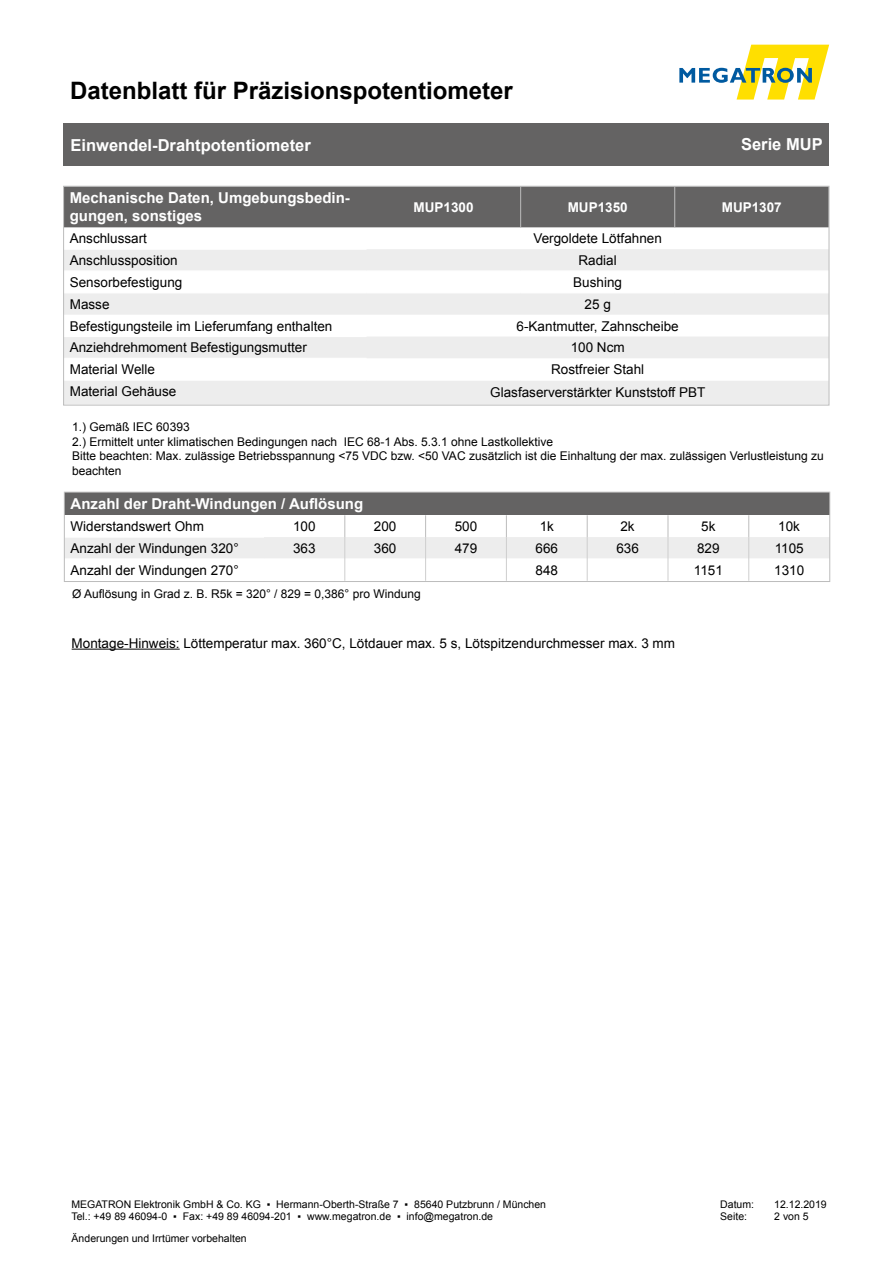
<style>
.page{position:relative;width:893px;height:1263px;background:#fff}
.page>*{position:absolute;margin:0;border:0;box-sizing:border-box;transform-origin:0 0}
.t1{font:700 24px "Arial";color:#000}
.t2{font:700 16.5px "Arial";color:#fff}
.t3{font:700 15px/18px "Arial";color:#fff}
.t4{font:13.5px "Arial";color:#000}
.t5{font:700 13.5px "Arial";color:#fff}
.t6{font:12px/14.4px "Arial";color:#000}
.t7{font:10.5px/12.6px "Arial";color:#000}
</style>
<div class="page">
<svg style="left:679px;top:45px;width:150px;height:55px"></svg>
<div style="left:64px;top:123px;width:765px;height:43px;background:#646363"></div>
<div style="left:65px;top:188px;width:762px;height:39px;background:#646363"></div>
<svg style="left:65px;top:249px;width:762px;height:154px;fill:#ededed"></svg>
<hr style="left:64px;top:249px;width:303px;height:1px;background:#fff">
<hr style="left:64px;top:270px;width:303px;height:2px;background:#fff">
<hr style="left:367px;top:270px;width:154px;height:2px;background:#fff">
<hr style="left:521px;top:270px;width:154px;height:2px;background:#fff">
<hr style="left:675px;top:270px;width:154px;height:2px;background:#fff">
<hr style="left:64px;top:292px;width:303px;height:1px;background:#fff">
<hr style="left:367px;top:292px;width:154px;height:1px;background:#fff">
<hr style="left:521px;top:292px;width:154px;height:1px;background:#fff">
<hr style="left:675px;top:292px;width:154px;height:1px;background:#fff">
<hr style="left:64px;top:336px;width:303px;height:1px;background:#fff">
<hr style="left:64px;top:358px;width:303px;height:1px;background:#fff">
<hr style="left:64px;top:380px;width:303px;height:1px;background:#fff">
<hr style="left:367px;top:380px;width:154px;height:1px;background:#fff">
<hr style="left:521px;top:380px;width:154px;height:1px;background:#fff">
<hr style="left:675px;top:380px;width:154px;height:1px;background:#fff">
<hr style="left:520px;top:186px;width:1px;height:41px;background:#bcbcbc">
<hr style="left:674px;top:186px;width:1px;height:41px;background:#bcbcbc">
<div style="left:63px;top:186px;width:766px;height:219px;border:1px solid #bcbcbc"></div>
<div style="left:65px;top:492px;width:765px;height:23px;background:#646363"></div>
<svg style="left:66px;top:515px;width:762px;height:65px"></svg>
<div style="left:64px;top:492px;width:766px;height:90px;border:1px solid #bcbcbc"></div>
<hr style="left:72px;top:649px;width:108px;height:1px;background:#000">
<h1 class="t1" style="left:70px;top:74px;width:444px">Datenblatt für Präzisionspotentiometer</h1>
<p class="t2" style="left:71px;top:134px;width:242px">Einwendel-Drahtpotentiometer</p>
<p class="t2" style="left:741px;top:133px;width:83px">Serie MUP</p>
<p class="t3" style="left:70px;top:190px;width:282px">Mechanische Daten, Umgebungsbedin&shy;gungen, sonstiges</p>
<p class="t5" style="left:414px;top:198px;width:62px">MUP1300</p>
<p class="t5" style="left:568px;top:198px;width:62px">MUP1350</p>
<p class="t5" style="left:722px;top:198px;width:62px">MUP1307</p>
<p class="t4" style="left:70px;top:230px;width:79px">Anschlussart</p>
<p class="t4" style="left:533px;top:230px;width:130px">Vergoldete Lötfahnen</p>
<p class="t4" style="left:70px;top:251px;width:110px">Anschlussposition</p>
<p class="t4" style="left:579px;top:251px;width:40px">Radial</p>
<p class="t4" style="left:70px;top:273px;width:114px">Sensorbefestigung</p>
<p class="t4" style="left:573px;top:273px;width:50px">Bushing</p>
<p class="t4" style="left:70px;top:295px;width:41px">Masse</p>
<p class="t4" style="left:585px;top:295px;width:28px">25 g</p>
<p class="t4" style="left:70px;top:317px;width:264px">Befestigungsteile im Lieferumfang enthalten</p>
<p class="t4" style="left:517px;top:317px;width:164px">6-Kantmutter, Zahnscheibe</p>
<p class="t4" style="left:70px;top:339px;width:239px">Anziehdrehmoment Befestigungsmutter</p>
<p class="t4" style="left:571px;top:339px;width:56px">100 Ncm</p>
<p class="t4" style="left:70px;top:361px;width:87px">Material Welle</p>
<p class="t4" style="left:551px;top:361px;width:95px">Rostfreier Stahl</p>
<p class="t4" style="left:70px;top:382px;width:108px">Material Gehäuse</p>
<p class="t4" style="left:490px;top:384px;width:217px">Glasfaserverstärkter Kunststoff PBT</p>
<p class="t6" style="left:72px;top:420px;width:753px">1.) Gemäß IEC 60393<br>2.) Ermittelt unter klimatischen Bedingungen nach IEC 68-1 Abs. 5.3.1 ohne Lastkollektive<br>Bitte beachten: Max. zulässige Betriebsspannung &lt;75 VDC bzw. &lt;50 VAC zusätzlich ist die Einhaltung der max. zulässigen Verlustleistung zu beachten</p>
<p class="t3" style="left:71px;top:495px;width:294px">Anzahl der Draht-Windungen / Auflösung</p>
<p class="t4" style="left:71px;top:517px;width:135px">Widerstandswert Ohm</p>
<p class="t4" style="left:293px;top:517px;width:24px">100</p>
<p class="t4" style="left:374px;top:517px;width:24px">200</p>
<p class="t4" style="left:455px;top:517px;width:24px">500</p>
<p class="t4" style="left:540px;top:517px;width:16px">1k</p>
<p class="t4" style="left:620px;top:517px;width:16px">2k</p>
<p class="t4" style="left:701px;top:517px;width:16px">5k</p>
<p class="t4" style="left:778px;top:517px;width:23px">10k</p>
<p class="t4" style="left:71px;top:539px;width:170px">Anzahl der Windungen 320°</p>
<p class="t4" style="left:293px;top:539px;width:24px">363</p>
<p class="t4" style="left:374px;top:539px;width:24px">360</p>
<p class="t4" style="left:455px;top:539px;width:24px">479</p>
<p class="t4" style="left:535px;top:539px;width:24px">666</p>
<p class="t4" style="left:616px;top:539px;width:24px">636</p>
<p class="t4" style="left:697px;top:539px;width:24px">829</p>
<p class="t4" style="left:775px;top:539px;width:31px">1105</p>
<p class="t4" style="left:71px;top:561px;width:170px">Anzahl der Windungen 270°</p>
<p class="t4" style="left:535px;top:561px;width:24px">848</p>
<p class="t4" style="left:694px;top:561px;width:31px">1151</p>
<p class="t4" style="left:774px;top:561px;width:32px">1310</p>
<p class="t6" style="left:72px;top:587px;width:350px">Ø Auflösung in Grad z. B. R5k = 320° / 829 = 0,386° pro Windung</p>
<p class="t4" style="left:72px;top:634px;width:605px">Montage-Hinweis: Löttemperatur max. 360°C, Lötdauer max. 5 s, Lötspitzendurchmesser max. 3 mm</p>
<p class="t7" style="left:71px;top:1198px;width:476px">MEGATRON Elektronik GmbH &amp; Co. KG ▪ Hermann-Oberth-Straße 7 ▪ 85640 Putzbrunn / München<br>Tel.: +49 89 46094-0 ▪ Fax: +49 89 46094-201 ▪ www.megatron.de ▪ info@megatron.de</p>
<p class="t7" style="left:720px;top:1198px;width:35px">Datum:</p>
<p class="t7" style="left:774px;top:1198px;width:54px">12.12.2019</p>
<p class="t7" style="left:720px;top:1210px;width:28px">Seite:</p>
<p class="t7" style="left:774px;top:1210px;width:36px">2 von 5</p>
<p class="t7" style="left:72px;top:1232px;width:177px">Änderungen und Irrtümer vorbehalten</p>
</div>
